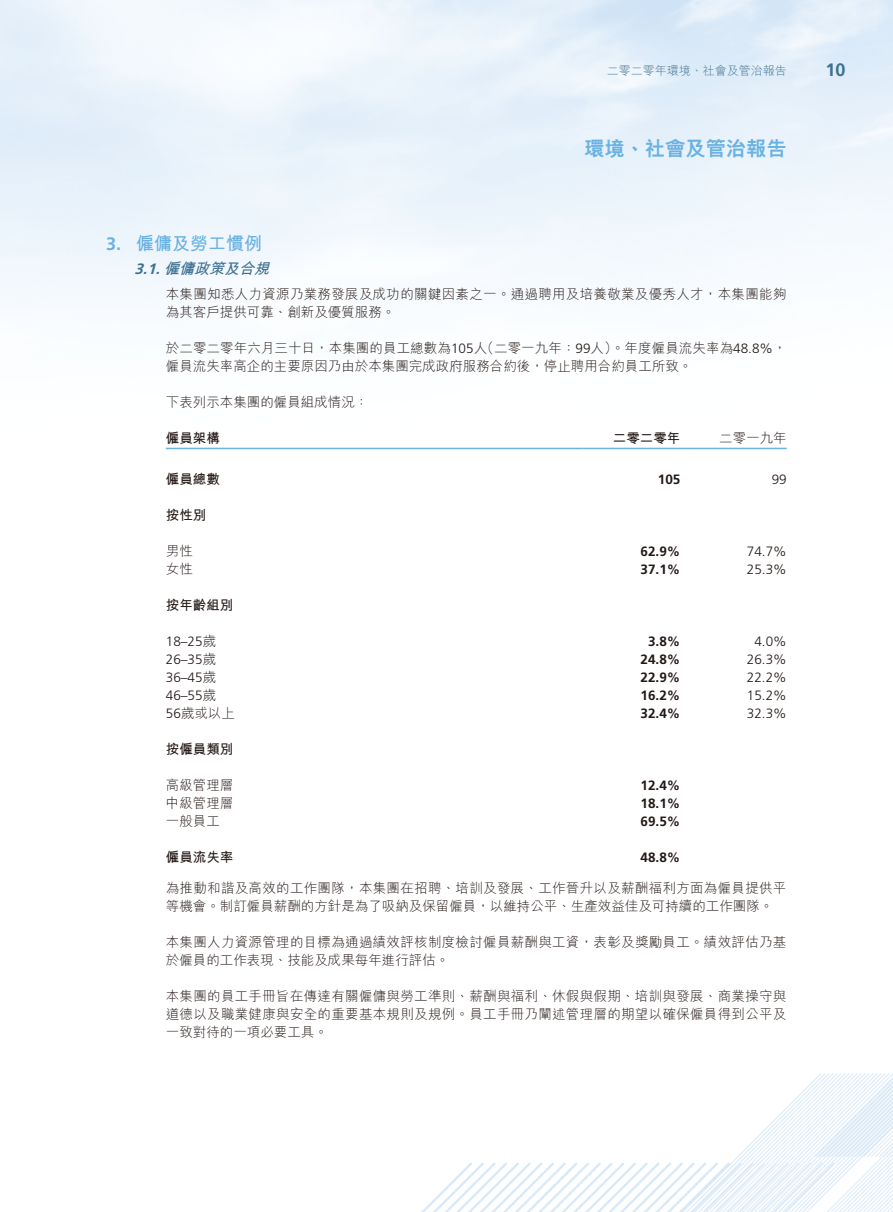
<style>
.page{position:relative;width:893px;height:1212px;background:#fff}
.page>*{position:absolute;margin:0;border:0;box-sizing:border-box;transform-origin:0 0}
.t1{font:800 20.25px "M Hei HK";color:#69b2e3}
.t2{font:700 18px "M Hei HK";color:#69b2e3}
.t3{font:700 18px "Frutiger LT Std";color:#3e7191}
.t4{font:700 18px "Frutiger LT Std";color:#69b2e3}
.t5{font:italic 700 15px "M Hei HK";color:#3e7191}
.t6{font:300 13.5px/18px "M Hei HK";letter-spacing:.005em;color:#231916}
.t7{font:300 13.5px "Frutiger LT Std";color:#231916}
.t8{font:700 13.5px "Frutiger LT Std";color:#231916}
.t9{font:700 13.5px "M Hei HK";color:#231916}
.t10{font:300 12px "M Hei HK";color:#3e7191}
.s1{font-family:"Frutiger LT Std"}
.s2{font-family:"M Hei HK"}
</style>
<div class="page">
<img style="left:0;top:0;width:893px;height:1212px">
<hr style="left:166px;top:448px;width:417px;height:1px;background:#69b2e3">
<hr style="left:583px;top:448px;width:106px;height:1px;background:#69b2e3">
<hr style="left:689px;top:448px;width:98px;height:1px;background:#69b2e3">
<p class="t10" style="left:607px;top:64px;width:181px">二零二零年環境、社會及管治報告</p>
<h1 class="t1" style="left:584px;top:139px;width:204px">環境、社會及管治報告</h1>
<h2 class="t4" style="left:106px;top:233px;width:17px">3.</h2>
<h2 class="t2" style="left:136px;top:230px;width:127px">僱傭及勞工慣例</h2>
<p class="t5" style="left:135px;top:257px;width:141px"><span class="s1">3.1.</span> 僱傭政策及合規</p>
<p class="t6" style="left:166px;top:285px;width:622px">本集團知悉人力資源乃業務發展及成功的關鍵因素之一。通過聘用及培養敬業及優秀人才，本集團能夠為其客戶提供可靠、創新及優質服務。</p>
<p class="t6" style="left:166px;top:339px;width:622px">於二零二零年六月三十日，本集團的員工總數為<span class="s1">105</span> （人二零一九年：<span class="s1">99</span>人）。年度僱員流失率為<span class="s1">48.8%</span>，僱員流失率高企的主要原因乃由於本集團完成政府服務合約後，停止聘用合約員工所致。</p>
<p class="t6" style="left:166px;top:393px;width:204px">下表列示本集團的僱員組成情況：</p>
<p class="t6" style="left:719px;top:429px;width:69px">二零一九年</p>
<p class="t9" style="left:166px;top:428px;width:56px">僱員架構</p>
<p class="t9" style="left:613px;top:428px;width:69px">二零二零年</p>
<p class="t9" style="left:166px;top:469px;width:55px">僱員總數</p>
<p class="t9" style="left:166px;top:505px;width:42px">按性別</p>
<p class="t8" style="left:658px;top:471px;width:24px">105</p>
<p class="t7" style="left:772px;top:471px;width:17px">99</p>
<p class="t6" style="left:166px;top:541px;width:29px">男性</p>
<p class="t8" style="left:641px;top:543px;width:41px">62.9%</p>
<p class="t7" style="left:747px;top:543px;width:41px">74.7%</p>
<p class="t6" style="left:166px;top:559px;width:28px">女性</p>
<p class="t9" style="left:166px;top:595px;width:69px">按年齡組別</p>
<p class="t8" style="left:641px;top:561px;width:41px">37.1%</p>
<p class="t7" style="left:747px;top:561px;width:41px">25.3%</p>
<p class="t7" style="left:166px;top:633px;width:52px">18–25<span class="s2">歲</span></p>
<p class="t8" style="left:648px;top:633px;width:34px">3.8%</p>
<p class="t7" style="left:754px;top:633px;width:34px">4.0%</p>
<p class="t7" style="left:166px;top:651px;width:52px">26–35<span class="s2">歲</span></p>
<p class="t8" style="left:641px;top:651px;width:41px">24.8%</p>
<p class="t7" style="left:747px;top:651px;width:41px">26.3%</p>
<p class="t7" style="left:166px;top:669px;width:52px">36–45<span class="s2">歲</span></p>
<p class="t8" style="left:641px;top:669px;width:41px">22.9%</p>
<p class="t7" style="left:747px;top:669px;width:41px">22.2%</p>
<p class="t7" style="left:166px;top:687px;width:52px">46–55<span class="s2">歲</span></p>
<p class="t8" style="left:641px;top:687px;width:41px">16.2%</p>
<p class="t7" style="left:747px;top:687px;width:41px">15.2%</p>
<p class="t6" style="left:166px;top:703px;width:71px"><span class="s1">56</span>歲或以上</p>
<p class="t9" style="left:166px;top:739px;width:69px">按僱員類別</p>
<p class="t8" style="left:641px;top:705px;width:41px">32.4%</p>
<p class="t7" style="left:747px;top:705px;width:41px">32.3%</p>
<p class="t6" style="left:166px;top:775px;width:69px">高級管理層</p>
<p class="t8" style="left:641px;top:777px;width:41px">12.4%</p>
<p class="t6" style="left:166px;top:793px;width:69px">中級管理層</p>
<p class="t8" style="left:641px;top:795px;width:41px">18.1%</p>
<p class="t6" style="left:166px;top:811px;width:55px">一般員工</p>
<p class="t8" style="left:641px;top:813px;width:41px">69.5%</p>
<p class="t9" style="left:166px;top:847px;width:69px">僱員流失率</p>
<p class="t6" style="left:166px;top:879px;width:622px">為推動和諧及高效的工作團隊，本集團在招聘、培訓及發展、工作晉升以及薪酬福利方面為僱員提供平等機會。制訂僱員薪酬的方針是為了吸納及保留僱員，以維持公平、生產效益佳及可持續的工作團隊。</p>
<p class="t6" style="left:166px;top:933px;width:622px">本集團人力資源管理的目標為通過績效評核制度檢討僱員薪酬與工資，表彰及獎勵員工。績效評估乃基於僱員的工作表現、技能及成果每年進行評估。</p>
<p class="t6" style="left:166px;top:987px;width:622px;text-align:justify">本集團的員工手冊旨在傳達有關僱傭與勞工準則、薪酬與福利、休假與假期、培訓與發展、商業操守與道德以及職業健康與安全的重要基本規則及規例。員工手冊乃闡述管理層的期望以確保僱員得到公平及一致對待的一項必要工具。</p>
<p class="t8" style="left:641px;top:849px;width:41px">48.8%</p>
<h2 class="t3" style="left:825px;top:59px;width:22px">10</h2>
</div>
